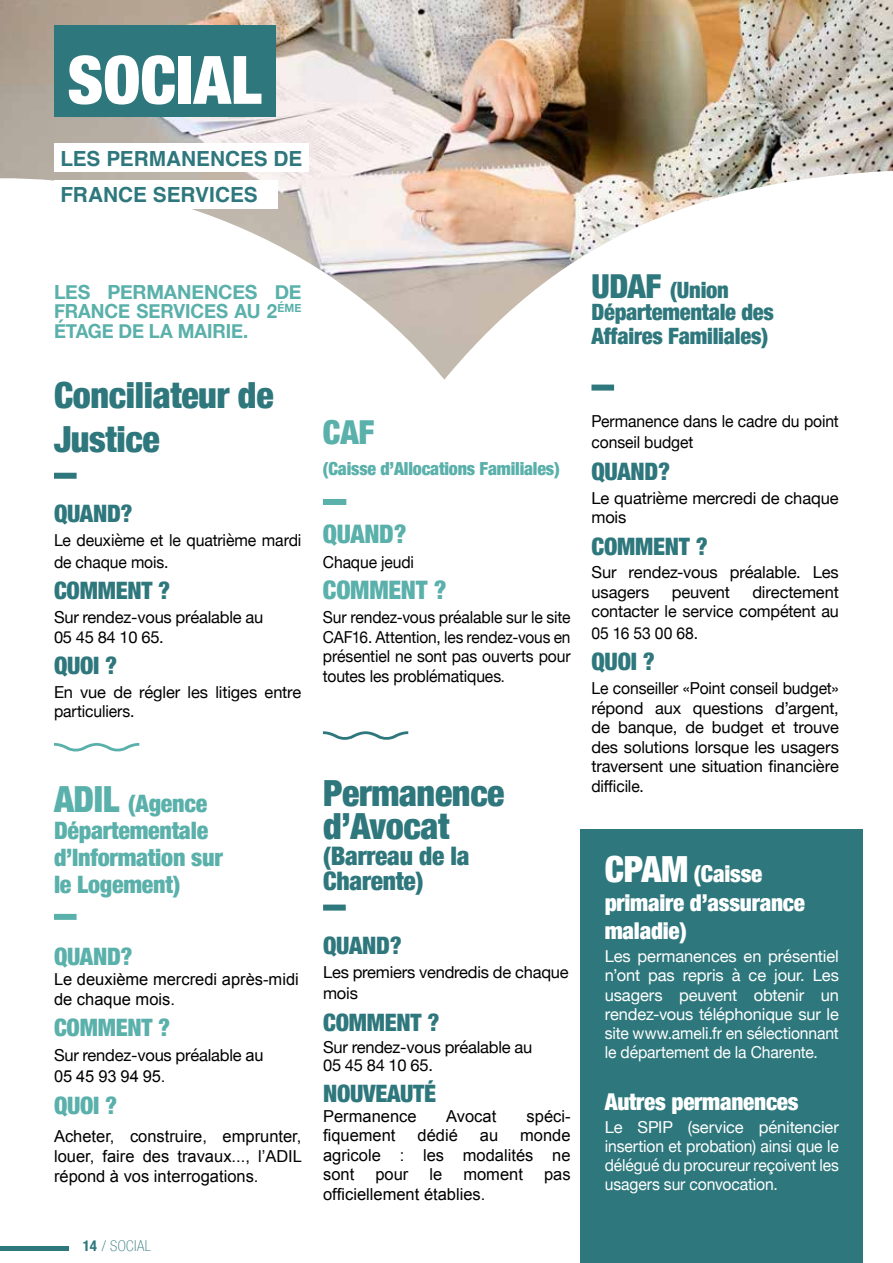
<style>
.page{position:relative;width:893px;height:1263px;background:#fff}
.page>*{position:absolute;margin:0;border:0;box-sizing:border-box;transform-origin:0 0}
.t1{font:900 condensed 66.75px "Helvetica Neue";color:#fff}
.t2{font:900 condensed 36px/44.5px "Helvetica Neue";letter-spacing:-.01em;color:#2e777c}
.t3{font:900 condensed 33px "Helvetica Neue";color:#5ab0aa}
.t4{font:900 condensed 25.5px/25.5px "Helvetica Neue";letter-spacing:-.01em;color:#2e777c}
.t5{font:900 condensed 25.5px "Helvetica Neue";letter-spacing:-.01em;color:#5ab0aa}
.t6{font:900 condensed 24px/27px "Helvetica Neue";letter-spacing:-.01em;color:#5ab0aa}
.t7{font:900 condensed 24px "Helvetica Neue";letter-spacing:-.01em;color:#2e777c}
.t8{font:900 condensed 23.25px/28.7px "Helvetica Neue";letter-spacing:-.01em;color:#fff}
.t9{font:900 condensed 22.5px/23.2px "Helvetica Neue";letter-spacing:-.01em;color:#2e777c}
.t10{font:700 20.85px/36.2px "Helvetica";color:#2e777c}
.t11{font:700 19.5px/19.5px "Helvetica Neue";letter-spacing:-.01em;color:#5ab0aa;text-align:justify}
.t12{font:900 condensed 18px "Helvetica Neue";letter-spacing:-.01em;color:#5ab0aa}
.t13{font:16.5px/19.5px "Helvetica Neue";letter-spacing:-.01em;color:#000;text-align:justify;scale:.95 1}
.t14{font:16.5px/19.5px "Helvetica Neue";letter-spacing:-.01em;color:#000}
.t15{font:16.5px/19px "Helvetica Neue";letter-spacing:-.005em;color:#fff;text-align:justify}
.t16{font:16.5px/19.8px "Arial";color:#000;text-align:justify}
.t17{font:16.5px/21.6px "Helvetica Neue";letter-spacing:-.01em;color:#000;scale:.96 1}
.t18{font:100 condensed 15px "Helvetica Neue Thin Cond";letter-spacing:.03em;color:#2e777c}
.s1{font-size:36px}
.s2{font-family:"Arial"}
.s3{font-family:"Helvetica Neue";font-weight:700}
.s4{font-size:33px}
.s5{font-size:15px}
</style>
<div class="page">
<div style="left:581px;top:829px;width:282px;height:434px;background:#2e777c"></div>
<div style="left:591px;top:385px;width:23px;height:6px;background:#2e777c"></div>
<img style="left:0;top:0;width:893px;height:380px">
<div style="left:54px;top:26px;width:221px;height:91px;background:#2e777c"></div>
<div style="left:54px;top:144px;width:255px;height:28px;background:#fff"></div>
<div style="left:54px;top:180px;width:224px;height:28px;background:#fff"></div>
<div style="left:323px;top:499px;width:23px;height:6px;background:#5ab0aa"></div>
<div style="left:54px;top:473px;width:23px;height:6px;background:#2e777c"></div>
<div style="left:54px;top:914px;width:23px;height:6px;background:#5ab0aa"></div>
<svg style="left:54px;top:743px;width:86px;height:9px"></svg>
<svg style="left:322px;top:731px;width:87px;height:9px"></svg>
<div style="left:323px;top:904px;width:23px;height:6px;background:#2e777c"></div>
<hr style="left:0;top:1246px;width:68px;height:4px;background:#2e777c">
<h1 class="t1" style="left:67px;top:25px;width:196px">SOCIAL</h1>
<p class="t10" style="left:60px;top:143px;width:244px">LES PERMANENCES DE<br>FRANCE SERVICES</p>
<p class="t11" style="left:54px;top:283px;width:249px">LES PERMANENCES DE FRANCE SERVICES AU 2<sup>ÉME </sup>ÉTAGE DE LA MAIRIE.</p>
<h2 class="t2" style="left:54px;top:371px;width:221px">Conciliateur de<br>Justice</h2>
<h3 class="t7" style="left:54px;top:494px;width:80px">QUAND?</h3>
<p class="t17" style="left:54px;top:530px;width:259px">Le deuxième et le quatrième mardi de chaque mois.</p>
<h3 class="t7" style="left:54px;top:571px;width:118px">COMMENT ?</h3>
<p class="t14" style="left:54px;top:608px;width:211px">Sur rendez-vous préalable au<br>05 45 84 10 65.</p>
<h3 class="t7" style="left:54px;top:646px;width:65px">QUOI ?</h3>
<p class="t14" style="left:54px;top:683px;width:249px">En vue de régler les litiges entre particuliers.</p>
<h3 class="t6" style="left:54px;top:789px;width:170px"><span class="s1">ADIL</span> (Agence<br>Départementale d’Information sur le Logement)</h3>
<h3 class="t6" style="left:54px;top:942px;width:80px">QUAND?</h3>
<p class="t16" style="left:54px;top:969px;width:246px">Le deuxième mercredi après-midi de chaque mois.</p>
<h3 class="t6" style="left:54px;top:1013px;width:118px">COMMENT ?</h3>
<p class="t14" style="left:54px;top:1047px;width:211px">Sur rendez-vous préalable <span class="s2">au</span></p>
<p class="t16" style="left:54px;top:1067px;width:113px">05 45 93 94 95.</p>
<h3 class="t6" style="left:54px;top:1090px;width:65px">QUOI ?</h3>
<p class="t16" style="left:54px;top:1127px;width:250px">Acheter, construire, emprunter, louer, faire des travaux..., l’ADIL répond à vos interrogations.</p>
<p class="t18" style="left:83px;top:1237px;width:70px"><span class="s3">14</span> / SOCIAL</p>
<h3 class="t9" style="left:591px;top:277px;width:184px"><span class="s4">UDAF</span> (Union<br>Départementale des<br>Affaires Familiales)</h3>
<h3 class="t3" style="left:323px;top:405px;width:53px">CAF</h3>
<p class="t12" style="left:323px;top:454px;width:238px">(Caisse d’Allocations Familiales)</p>
<h3 class="t5" style="left:323px;top:513px;width:85px">QUAND?</h3>
<p class="t13" style="left:323px;top:553px;width:97px">Chaque jeudi</p>
<h3 class="t5" style="left:323px;top:569px;width:125px">COMMENT ?</h3>
<p class="t13" style="left:323px;top:608px;width:262px">Sur rendez-vous préalable sur le site CAF16. Attention, les rendez-vous en présentiel ne sont pas ouverts pour toutes les problématiques<span class="s5">.</span></p>
<h2 class="t2" style="left:323px;top:775px;width:183px;line-height:33px">Permanence d’Avocat</h2>
<h3 class="t4" style="left:323px;top:841px;width:148px">(Barreau de la<br>Charente)</h3>
<h3 class="t7" style="left:323px;top:926px;width:80px">QUAND?</h3>
<p class="t14" style="left:323px;top:963px;width:247px;line-height:21px">Les premiers vendredis de chaque mois</p>
<h3 class="t7" style="left:323px;top:1002px;width:118px">COMMENT ?</h3>
<p class="t14" style="left:323px;top:1039px;width:211px;line-height:18px">Sur rendez-vous préalable au<br>05 45 84 10 65.</p>
<h3 class="t7" style="left:323px;top:1074px;width:114px">NOUVEAUTÉ</h3>
<p class="t16" style="left:323px;top:1106px;width:95px">Permanence</p>
<p class="t16" style="left:446px;top:1106px;width:52px">Avocat</p>
<p class="t16" style="left:527px;top:1106px;width:46px">spéci-</p>
<p class="t16" style="left:323px;top:1126px;width:74px">fiquement</p>
<p class="t16" style="left:418px;top:1126px;width:42px">dédié</p>
<p class="t16" style="left:480px;top:1126px;width:20px">au</p>
<p class="t16" style="left:323px;top:1126px;width:249px;text-indent:197px">monde agricole : les modalités ne sont</p>
<p class="t16" style="left:375px;top:1165px;width:35px">pour</p>
<p class="t16" style="left:429px;top:1165px;width:14px">le</p>
<p class="t16" style="left:463px;top:1165px;width:61px">moment</p>
<p class="t16" style="left:544px;top:1165px;width:28px">pas</p>
<p class="t16" style="left:323px;top:1184px;width:164px">officiellement établies.</p>
<p class="t13" style="left:591px;top:411px;width:262px;line-height:21.6px">Permanence dans le cadre du point conseil budget</p>
<h3 class="t7" style="left:591px;top:451px;width:80px">QUAND?</h3>
<p class="t14" style="left:591px;top:489px;width:249px">Le quatrième mercredi de chaque mois</p>
<h3 class="t7" style="left:591px;top:526px;width:118px">COMMENT ?</h3>
<p class="t14" style="left:591px;top:564px;width:249px">Sur rendez-vous préalable. Les usagers</p>
<p class="t14" style="left:591px;top:583px;width:249px;text-align:right">directement<br>contacter le service compétent au</p>
<p class="t13" style="left:591px;top:624px;width:114px">05 16 53 00 68.</p>
<h3 class="t7" style="left:591px;top:642px;width:65px">QUOI ?</h3>
<p class="t13" style="left:591px;top:679px;width:262px">Le conseiller «Point conseil budget» répond aux questions d’argent, de banque, de budget et trouve des solutions lorsque les usagers traversent une situation financière difficile.</p>
<p class="t14" style="left:672px;top:583px;width:60px">peuvent</p>
<h3 class="t8" style="left:605px;top:858px;width:202px"><span class="s1">CPAM</span> (Caisse primaire d’assurance maladie)</h3>
<p class="t15" style="left:605px;top:948px;width:236px">Les permanences en présentiel n’ont pas repris à ce jour. Les usagers peuvent obtenir un rendez-vous téléphonique sur le site www.ameli.fr en sélectionnant le département de la Charente.</p>
<h3 class="t8" style="left:605px;top:1086px;width:195px">Autres permanences</h3>
<p class="t15" style="left:605px;top:1118px;width:236px">Le SPIP (service pénitencier insertion et probation) ainsi que le délégué du procureur reçoivent les usagers sur convocation.</p>
</div>
